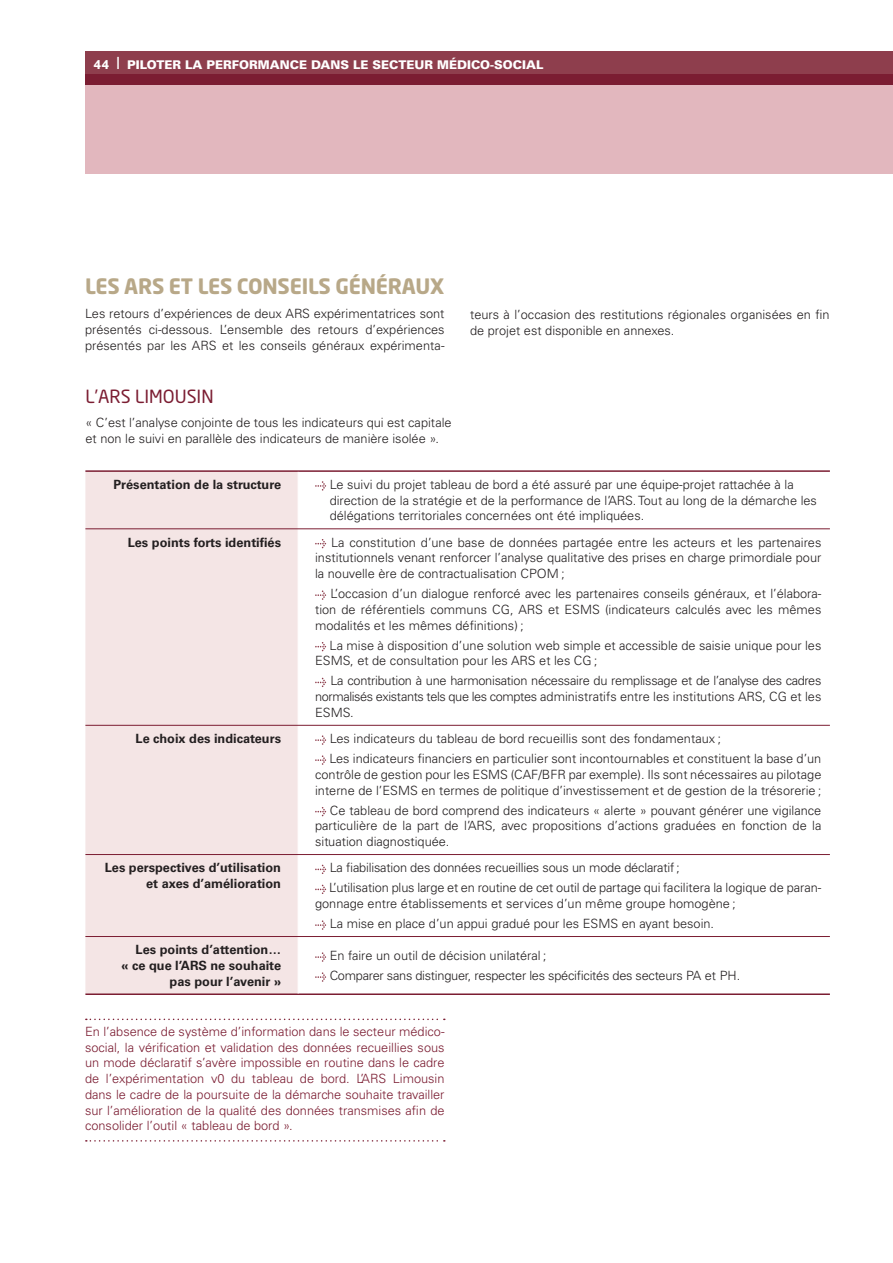
<style>
.page{position:relative;width:893px;height:1263px;background:#fff}
.page>*{position:absolute;margin:0;border:0;box-sizing:border-box;transform-origin:0 0}
.t1{font:700 21px "Neo Sans";letter-spacing:-.01em;color:#b8a888}
.t2{font:18px "Neo Sans";color:#7b1d32}
.t3{font:300 12.75px/15.8px "Univers";color:#231f20}
.t4{font:300 12.75px/15.8px "Univers";color:#7b1d32;text-align:justify}
.t5{font:700 12.75px/15.8px "Univers";color:#231f20;text-align:right}
.t6{font:300 12.75px/20px "Univers";letter-spacing:-.02em;color:#231f20}
.t7{font:900 12px "Univers LT";color:#fff}
.s1{font-family:"Neo Sans";font-weight:700}
</style>
<div class="page">
<div style="left:85px;top:51px;width:807px;height:25px;background:#8e3e4d"></div>
<div style="left:85px;top:76px;width:807px;height:98px;background:#e2b7be"></div>
<div style="left:85px;top:75px;width:807px;height:10px;background:#7b1d32"></div>
<svg style="left:86px;top:1019px;width:359px;height:1px"></svg>
<svg style="left:86px;top:1140px;width:359px;height:2px"></svg>
<div style="left:85px;top:472px;width:213px;height:521px;background:#f4e5e5"></div>
<hr style="left:85px;top:470px;width:744px;height:2px;background:#7b1d32">
<hr style="left:85px;top:993px;width:744px;height:2px;background:#7b1d32">
<hr style="left:85px;top:529px;width:744px;height:1px;background:#7b1d32">
<hr style="left:85px;top:725px;width:744px;height:1px;background:#7b1d32">
<hr style="left:85px;top:854px;width:744px;height:1px;background:#7b1d32">
<hr style="left:85px;top:936px;width:744px;height:1px;background:#7b1d32">
<svg style="left:315px;top:481px;width:11px;height:10px"></svg>
<svg style="left:315px;top:539px;width:11px;height:9px"></svg>
<svg style="left:315px;top:590px;width:11px;height:10px"></svg>
<svg style="left:315px;top:642px;width:11px;height:9px"></svg>
<svg style="left:315px;top:678px;width:11px;height:9px"></svg>
<svg style="left:315px;top:735px;width:11px;height:10px"></svg>
<svg style="left:315px;top:755px;width:11px;height:10px"></svg>
<svg style="left:315px;top:807px;width:11px;height:9px"></svg>
<svg style="left:315px;top:865px;width:11px;height:9px"></svg>
<svg style="left:315px;top:885px;width:11px;height:9px"></svg>
<svg style="left:315px;top:920px;width:11px;height:10px"></svg>
<svg style="left:315px;top:952px;width:11px;height:10px"></svg>
<svg style="left:315px;top:972px;width:11px;height:10px"></svg>
<p class="t7" style="left:94px;top:59px;width:451px"><span class="s1">44</span> <sup>|</sup> PILOTER LA PERFORMANCE DANS LE SECTEUR MÉDICO-SOCIAL</p>
<h1 class="t1" style="left:85px;top:276px;width:361px">LES ARS ET LES CONSEILS GÉNÉRAUX</h1>
<p class="t3" style="left:85px;top:307px;width:361px;text-align:justify">Les retours d’expériences de deux ARS expérimentatrices sont présentés ci-dessous. L’ensemble des retours d’expériences présentés par les ARS et les conseils généraux expérimenta-</p>
<p class="t3" style="left:470px;top:308px;width:361px">teurs à l’occasion des restitutions régionales organisées en fin de projet est disponible en annexes.</p>
<h2 class="t2" style="left:85px;top:388px;width:130px">L’ARS LIMOUSIN</h2>
<p class="t3" style="left:85px;top:416px;width:368px">« C’est l’analyse conjointe de tous les indicateurs qui est capitale et non le suivi en parallèle des indicateurs de manière isolée ».</p>
<p class="t5" style="left:113px;top:478px;width:169px">Présentation de la structure</p>
<p class="t3" style="left:330px;top:478px;width:489px">Le suivi du projet tableau de bord a été assuré par une équipe-projet rattachée à la direction de la stratégie et de la performance de l’ARS. Tout au long de la démarche les délégations territoriales concernées ont été impliquées.</p>
<p class="t5" style="left:128px;top:535px;width:155px">Les points forts identifiés</p>
<p class="t3" style="left:315px;top:535px;width:507px;text-align:justify;text-indent:16px">La constitution d’une base de données partagée entre les acteurs et les partenaires institutionnels venant renforcer l’analyse qualitative des prises en charge primordiale pour la nouvelle ère de contractualisation CPOM ;</p>
<p class="t3" style="left:315px;top:587px;width:507px;text-align:justify;text-indent:15px">L’occasion d’un dialogue renforcé avec les partenaires conseils généraux, et l’élabora&shy;tion de référentiels communs CG, ARS et ESMS (indicateurs calculés avec les mêmes modalités et les mêmes définitions) ;</p>
<p class="t3" style="left:315px;top:638px;width:508px;text-indent:14px">La mise à disposition d’une solution web simple et accessible de saisie unique pour les<br>ESMS, et de consultation pour les ARS et les CG ;</p>
<p class="t3" style="left:315px;top:674px;width:507px;text-align:justify;text-indent:15px">La contribution à une harmonisation nécessaire du remplissage et de l’analyse des cadres normalisés existants tels que les comptes administratifs entre les institutions ARS, CG et les ESMS.</p>
<p class="t5" style="left:136px;top:732px;width:147px">Le choix des indicateurs</p>
<p class="t3" style="left:329px;top:730px;width:493px;line-height:20px">Les indicateurs du tableau de bord recueillis sont des fondamentaux ;<br>Les indicateurs financiers en particulier sont incontournables et constituent la base d’un</p>
<p class="t3" style="left:315px;top:768px;width:508px">contrôle de gestion pour les ESMS (CAF/BFR par exemple). Ils sont nécessaires au pilotage interne de l’ESMS en termes de politique d’investissement et de gestion de la trésorerie ;</p>
<p class="t3" style="left:315px;top:803px;width:507px;text-align:justify;text-indent:15px">Ce tableau de bord comprend des indicateurs « alerte » pouvant générer une vigilance particulière de la part de l’ARS, avec propositions d’actions graduées en fonction de la situation diagnostiquée.</p>
<p class="t5" style="left:105px;top:861px;width:178px">Les perspectives d’utilisation et axes d’amélioration</p>
<p class="t3" style="left:329px;top:859px;width:494px;line-height:20px">La fiabilisation des données recueillies sous un mode déclaratif ;<br>L’utilisation plus large et en routine de cet outil de partage qui facilitera la logique de paran-</p>
<p class="t3" style="left:315px;top:895px;width:422px;line-height:20px;text-align:center">gonnage entre établissements et services d’un même groupe homogène ;<br>La mise en place d’un appui gradué pour les ESMS en ayant besoin.</p>
<p class="t5" style="left:121px;top:943px;width:161px">Les points d’attention…<br>« ce que l’ARS ne souhaite pas pour l’avenir »</p>
<p class="t6" style="left:330px;top:947px;width:412px">En faire un outil de décision unilatéral ;<br>Comparer sans distinguer, respecter les spécificités des secteurs PA et PH.</p>
<p class="t4" style="left:85px;top:1025px;width:361px">En l’absence de système d’information dans le secteur médico&shy;social, la vérification et validation des données recueillies sous un mode déclaratif s’avère impossible en routine dans le cadre de l’expérimentation v0 du tableau de bord. L’ARS Limousin dans le cadre de la poursuite de la démarche souhaite travailler sur l’amélioration de la qualité des données transmises afin de consolider l’outil « tableau de bord ».</p>
</div>
